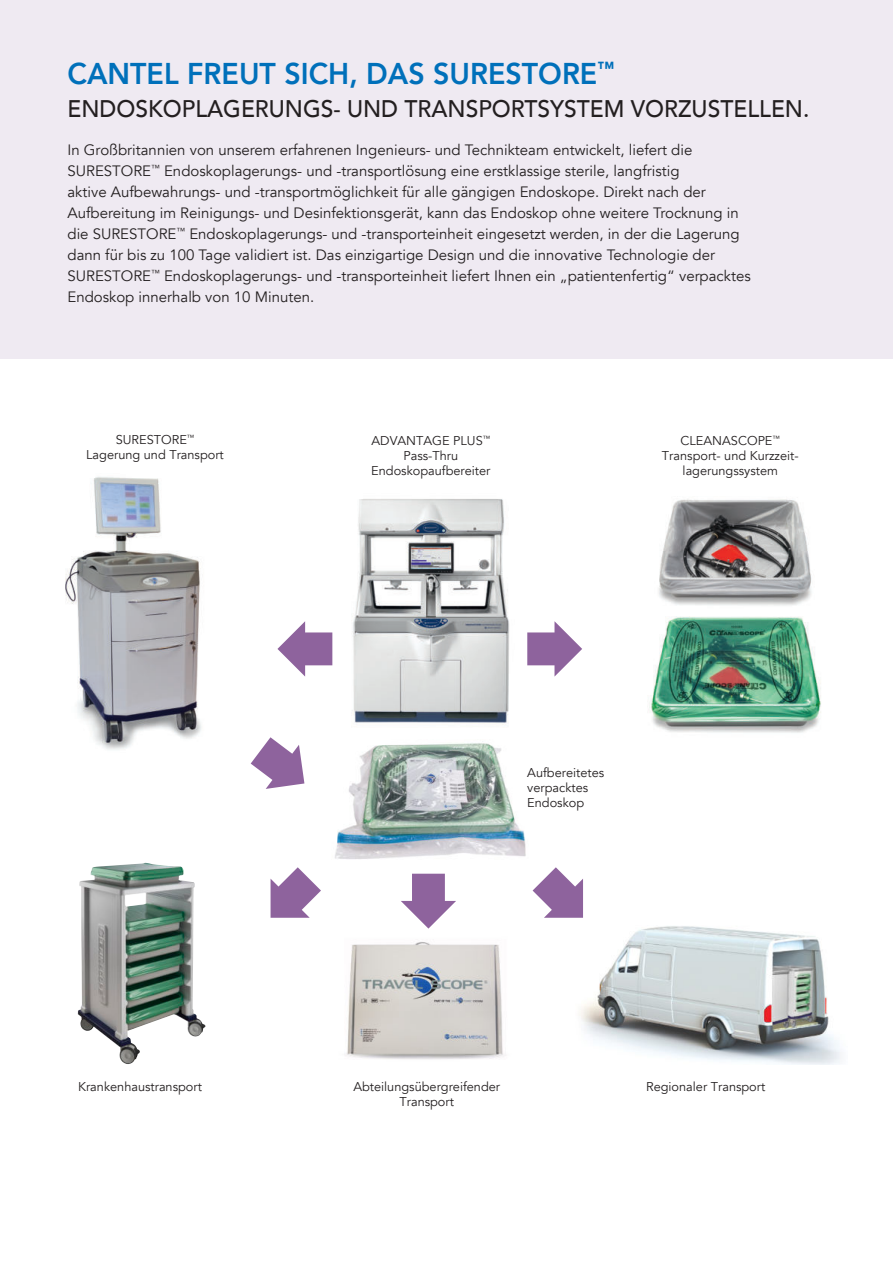
<style>
.page{position:relative;width:893px;height:1263px;background:#fff}
.page>*{position:absolute;margin:0;border:0;box-sizing:border-box;transform-origin:0 0}
.t1{font:800 30px "Avenir";color:#0070ba;scale:.95 1}
.t2{font:500 24px "Avenir";color:#231f20;scale:.95 1}
.t3{font:15px/21px "Avenir";color:#231f20}
.t4{font:12.75px/15px "Avenir";color:#231f20;text-align:center}
</style>
<div class="page">
<div style="left:0;top:0;width:893px;height:359px;background:#efeaf2"></div>
<img style="left:78px;top:863px;width:127px;height:201px">
<img style="left:65px;top:477px;width:136px;height:273px">
<img style="left:649px;top:616px;width:172px;height:117px">
<img style="left:658px;top:499px;width:154px;height:107px">
<img style="left:352px;top:499px;width:158px;height:226px">
<img style="left:345px;top:928px;width:161px;height:132px">
<img style="left:579px;top:926px;width:262px;height:138px">
<img style="left:335px;top:741px;width:191px;height:118px">
<svg style="left:277px;top:621px;width:55px;height:55px"></svg>
<svg style="left:401px;top:874px;width:55px;height:54px"></svg>
<svg style="left:251px;top:737px;width:53px;height:52px"></svg>
<svg style="left:533px;top:867px;width:50px;height:51px"></svg>
<svg style="left:271px;top:867px;width:50px;height:51px"></svg>
<svg style="left:527px;top:621px;width:55px;height:55px"></svg>
<h1 class="t1" style="left:68px;top:61px;width:577px">CANTEL FREUT SICH, DAS SURESTORE<sup>™</sup></h1>
<h2 class="t2" style="left:68px;top:99px;width:782px">ENDOSKOPLAGERUNGS- UND TRANSPORTSYSTEM VORZUSTELLEN.</h2>
<p class="t3" style="left:67px;top:140px;width:685px">In Großbritannien von unserem erfahrenen Ingenieurs- und Technikteam entwickelt, liefert die SURESTORE<sup>™</sup> Endoskoplagerungs- und -transportlösung eine erstklassige sterile, langfristig<br>aktive Aufbewahrungs- und -transportmöglichkeit für alle gängigen Endoskope. Direkt nach der Aufbereitung im Reinigungs- und Desinfektionsgerät, kann das Endoskop ohne weitere Trocknung in die SURESTORE<sup>™</sup> Endoskoplagerungs- und -transporteinheit eingesetzt werden, in der die Lagerung dann für bis zu 100 Tage validiert ist. Das einzigartige Design und die innovative Technologie der SURESTORE<sup>™</sup> Endoskoplagerungs- und -transporteinheit liefert Ihnen ein „patientenfertig“ verpacktes Endoskop innerhalb von 10 Minuten.</p>
<p class="t4" style="left:86px;top:433px;width:139px">SURESTORE<sup>™<br></sup>Lagerung und Transport</p>
<p class="t4" style="left:371px;top:435px;width:121px">ADVANTAGE PLUS<sup>™<br></sup>Pass-Thru<br>Endoskopaufbereiter</p>
<p class="t4" style="left:662px;top:435px;width:138px">CLEANASCOPE<sup>™<br></sup>Transport- und Kurzzeit&shy;lagerungssystem</p>
<p class="t4" style="left:527px;top:766px;width:78px;text-align:left">Aufbereitetes verpacktes<br>Endoskop</p>
<p class="t4" style="left:78px;top:1080px;width:125px">Krankenhaustransport</p>
<p class="t4" style="left:353px;top:1080px;width:148px">Abteilungsübergreifender</p>
<p class="t4" style="left:646px;top:1080px;width:121px">Regionaler Transport</p>
<p class="t4" style="left:399px;top:1095px;width:56px">Transport</p>
</div>
